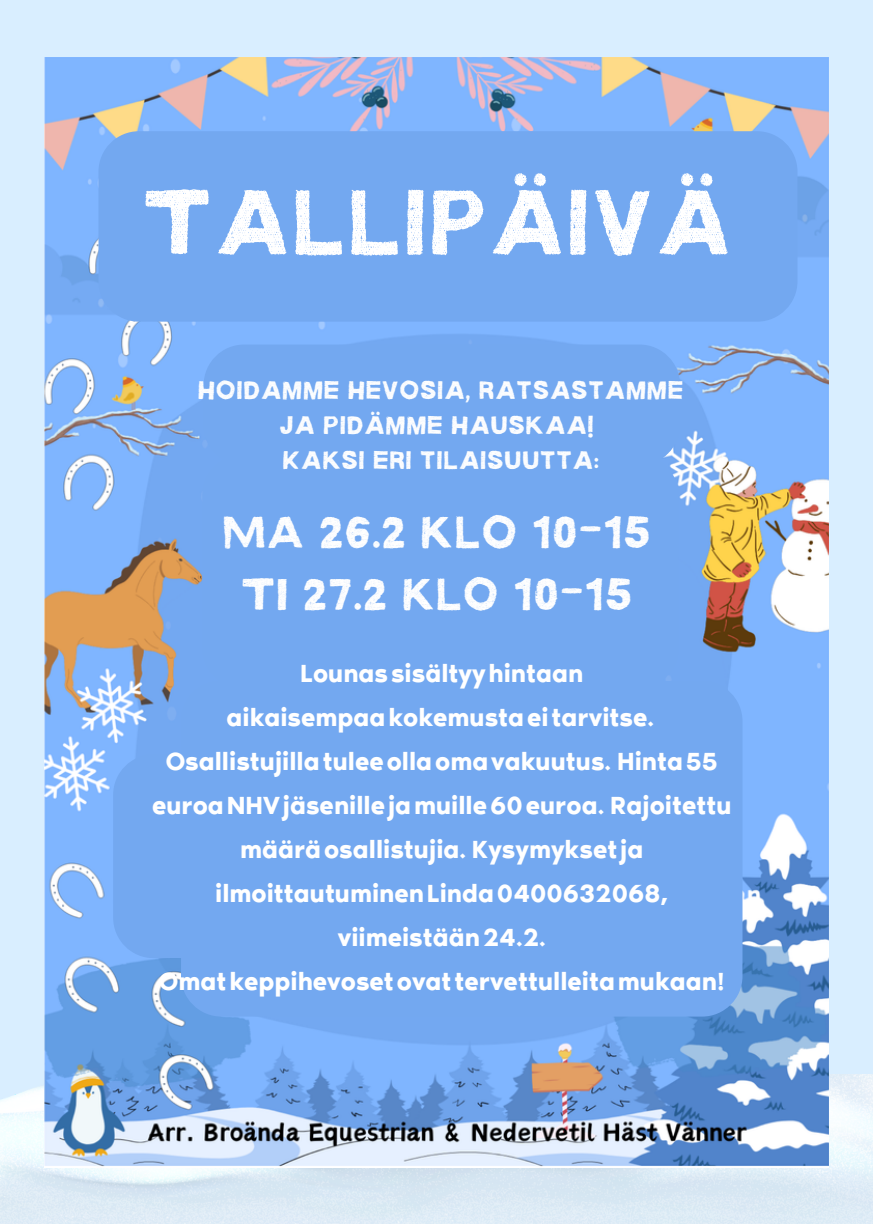
<style>
.page{position:relative;width:873px;height:1224px;background:#d9eeff}
.page>*{position:absolute;margin:0;border:0;box-sizing:border-box;transform-origin:0 0}
.t1{font:92px "MACABRODANGER";color:#fff}
.t2{font:45px/62.4px "MACABRODANGER";color:#fff;text-align:center}
.t3{font:32.2px/44px "RTL Media Pro Regular";color:#fff;text-align:center}
.t4{font:25.4px/35.2px "MACABRODANGER";color:#fff;text-align:center}
</style>
<div class="page">
<img style="left:0;top:1074px;width:873px;height:150px">
<img style="left:44px;top:57px;width:785px;height:1110px">
<div style="left:98px;top:131px;width:699px;height:191px;background:#73a8f0;border-radius:41px"></div>
<div style="left:204px;top:345px;width:476px;height:120px;background:#73a8f0;border-radius:41px"></div>
<div style="left:202px;top:455px;width:477px;height:233px;background:#73a8f0;border-radius:40px"></div>
<div style="left:181px;top:681px;width:561px;height:336px;background:#73a8f0;border-radius:41px"></div>
<div style="left:113px;top:754px;width:136px;height:204px;background:#73a8f0;border-radius:40px"></div>
<p class="t1" style="left:141px;top:186px;width:593px">TALLIPÄIVÄ</p>
<p class="t4" style="left:197px;top:375px;width:488px">HOIDAMME HEVOSIA, RATSASTAMME<br>JA PIDÄMME HAUSKAA!</p>
<h2 class="t4" style="left:282px;top:445px;width:318px">KAKSI ERI TILAISUUTTA:</h2>
<h3 class="t2" style="left:222px;top:506px;width:431px">MA 26.2 KLO 10-15<br>TI 27.2 KLO 10-15</h3>
<p class="t3" style="left:152px;top:654px;width:581px">Lounassisältyyhintaan aikaisempaakokemustaeitarvitse.<br>Osallistujillatuleeollaomavakuutus. Hinta55 euroaNHVjäsenillejamuille60euroa. Rajoitettu määräosallistujia. Kysymyksetja ilmoittautuminenLinda0400632068, viimeistään24.2.<br>Omatkeppihevosetovattervettulleitamukaan!</p>
</div>
